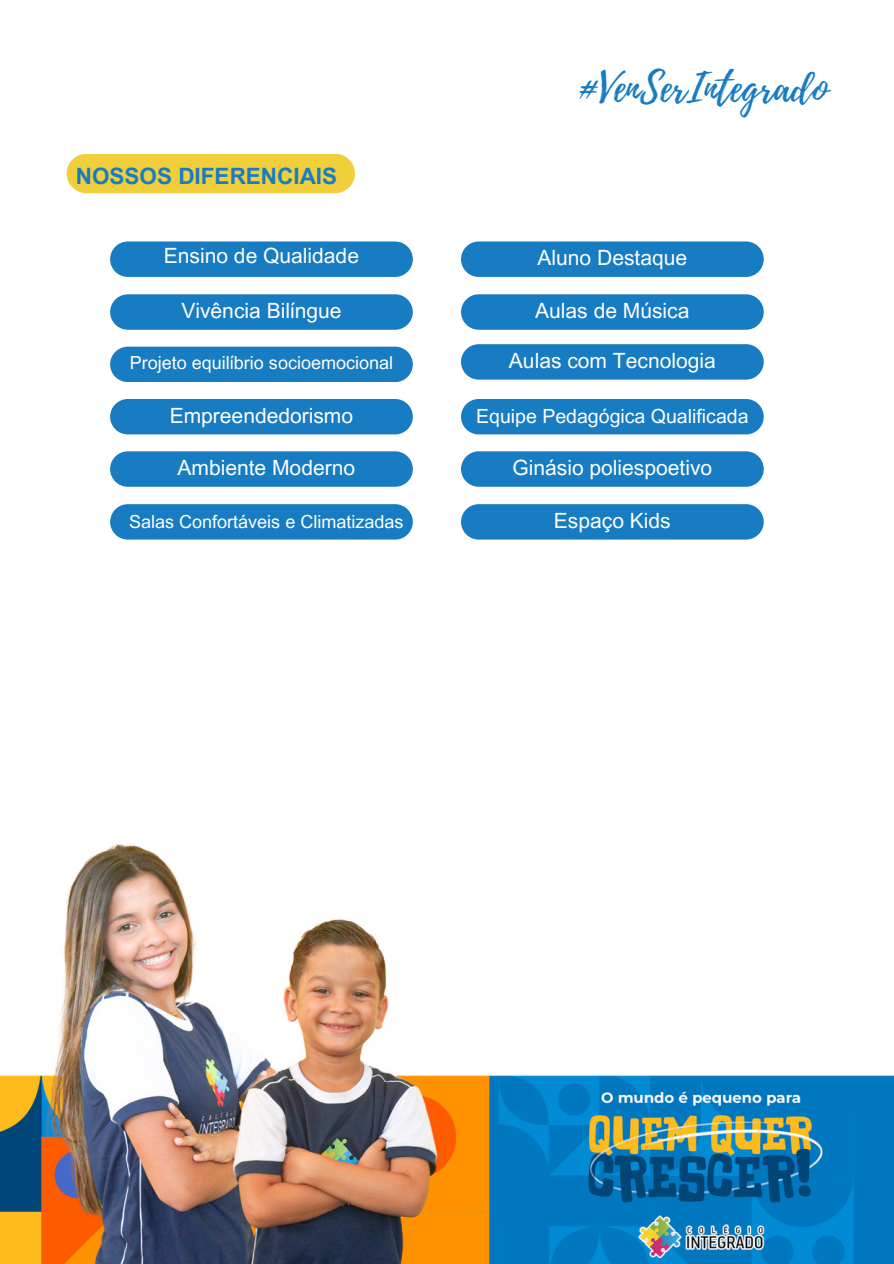
<style>
.page{position:relative;width:894px;height:1264px;background:#fff}
.page>*{position:absolute;margin:0;border:0;box-sizing:border-box;transform-origin:0 0}
.t1{font:40.2px "Playlist Script";color:#177cc2}
.t2{font:700 22.5px "Arial MT Pro";color:#177cc2}
.t3{font:21px "Arial MT Pro";color:#fff}
.t4{font:19.5px "Arial MT Pro";color:#fff}
.t5{font:18px "Arial MT Pro";color:#fff}
</style>
<div class="page">
<img style="left:0;top:170px;width:893px;height:1093px">
<div style="left:67px;top:154px;width:288px;height:39px;background:#f1ce3c"></div>
<div style="left:110px;top:241px;width:302px;height:36px;background:#177cc2;border-radius:18px"></div>
<div style="left:110px;top:294px;width:302px;height:36px;background:#177cc2;border-radius:18px"></div>
<div style="left:110px;top:346px;width:302px;height:36px;background:#177cc2;border-radius:18px"></div>
<div style="left:110px;top:399px;width:302px;height:35px;background:#177cc2;border-radius:18px"></div>
<div style="left:110px;top:451px;width:302px;height:36px;background:#177cc2;border-radius:18px"></div>
<div style="left:110px;top:504px;width:302px;height:35px;background:#177cc2;border-radius:18px"></div>
<div style="left:461px;top:399px;width:302px;height:35px;background:#177cc2;border-radius:18px"></div>
<div style="left:461px;top:451px;width:302px;height:36px;background:#177cc2;border-radius:18px"></div>
<div style="left:461px;top:241px;width:302px;height:36px;background:#177cc2;border-radius:18px"></div>
<div style="left:461px;top:294px;width:302px;height:36px;background:#177cc2;border-radius:18px"></div>
<div style="left:461px;top:344px;width:302px;height:35px;background:#177cc2;border-radius:18px"></div>
<div style="left:461px;top:504px;width:302px;height:35px;background:#177cc2;border-radius:18px"></div>
<p class="t2" style="left:76px;top:163px;width:263px">NOSSOS DIFERENCIAIS</p>
<p class="t3" style="left:164px;top:243px;width:196px">Ensino de Qualidade</p>
<p class="t3" style="left:181px;top:298px;width:161px">Vivência Bilíngue</p>
<p class="t5" style="left:130px;top:352px;width:265px">Projeto equilíbrio socioemocional</p>
<p class="t3" style="left:170px;top:403px;width:185px">Empreendedorismo</p>
<p class="t3" style="left:177px;top:456px;width:179px">Ambiente Moderno</p>
<p class="t5" style="left:129px;top:511px;width:276px">Salas Confortáveis e Climatizadas</p>
<h1 class="t1" style="left:577px;top:59px;width:251px">#VenSerIntegrado</h1>
<p class="t3" style="left:537px;top:245px;width:151px">Aluno Destaque</p>
<p class="t3" style="left:535px;top:299px;width:156px">Aulas de Música</p>
<p class="t3" style="left:509px;top:348px;width:208px">Aulas com Tecnologia</p>
<p class="t4" style="left:476px;top:405px;width:274px">Equipe Pedagógica Qualificada</p>
<p class="t3" style="left:512px;top:456px;width:201px">Ginásio poliespoetivo</p>
<p class="t3" style="left:553px;top:508px;width:118px">Espaço Kids</p>
</div>
